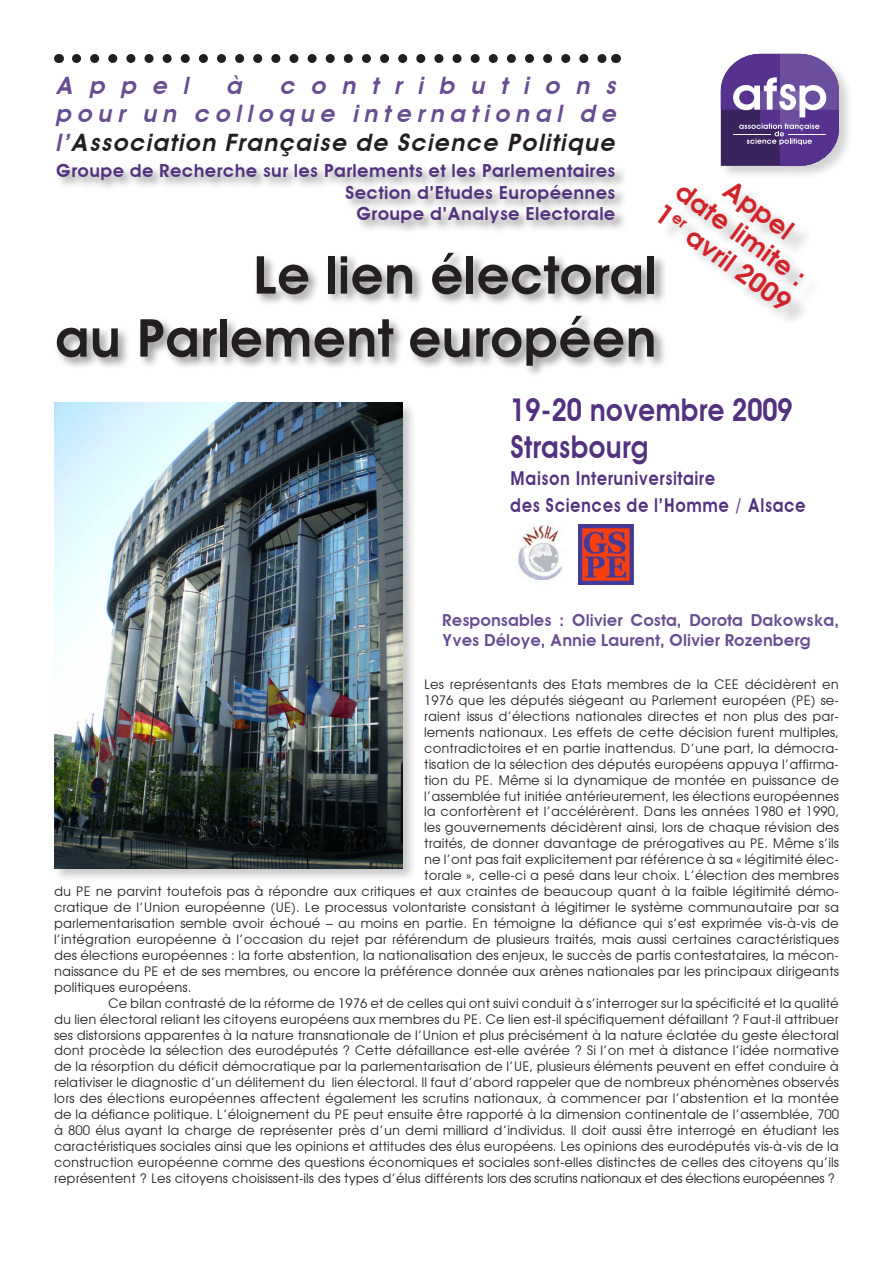
<style>
.page{position:relative;width:893px;height:1263px;background:#fff}
.page>*{position:absolute;margin:0;border:0;box-sizing:border-box;transform-origin:0 0}
.t1{font:600 52.5px "Avant Garde";color:#231f20}
.t2{font:600 31.35px "Avant Garde";color:#52317f;scale:.86 1}
.t3{font:600 27px "Avant Garde";color:#d1232a}
.t4{font:italic 600 24px "Avant Garde";color:#674e91}
.t5{font:italic 600 24px "Avant Garde";color:#231f20}
.t6{font:600 19.2px "Avant Garde";letter-spacing:.03em;color:#52317f;scale:.86 1}
.t7{font:600 18px "Avant Garde";letter-spacing:.02em;color:#52317f}
.t8{font:600 16.5px/19.8px "Avant Garde";color:#674e91}
.t9{font:13.35px/15.9px "Avant Garde";color:#231f20;text-align:justify}
.s1{color:#674e91}
</style>
<div class="page">
<div style="left:660px;top:186px;width:233px;height:270px;background:#231f20;opacity:.25"></div>
<div style="left:54px;top:250px;width:710px;height:164px;background:#231f20;opacity:.5"></div>
<div style="left:52px;top:401px;width:372px;height:503px;background:#231f20;opacity:.25"></div>
<img style="left:54px;top:403px;width:349px;height:465px">
<div style="left:719px;top:52px;width:141px;height:134px;background:#231f20;opacity:.2"></div>
<svg style="left:721px;top:54px;width:118px;height:112px"></svg>
<svg style="left:76px;top:54px;width:530px;height:9px"></svg>
<div style="left:54px;top:161px;width:607px;height:115px;background:#231f20;opacity:.5"></div>
<img style="left:518px;top:524px;width:44px;height:58px">
<img style="left:578px;top:524px;width:56px;height:61px">
<p class="t4" style="left:55px;top:71px;width:140px">Appel</p>
<p class="t4" style="left:226px;top:71px;width:23px">à</p>
<p class="t4" style="left:279px;top:71px;width:344px">contributions</p>
<p class="t4" style="left:55px;top:99px;width:567px">pour un colloque international de</p>
<p class="t5" style="left:55px;top:128px;width:566px"><span class="s1">l’</span>Association Française de Science Politique</p>
<p class="t7" style="left:56px;top:160px;width:561px">Groupe de Recherche sur les Parlements et les Parlementaires</p>
<p class="t7" style="left:345px;top:181px;width:272px">Section d’Etudes Européennes</p>
<p class="t7" style="left:356px;top:203px;width:261px">Groupe d’Analyse Electorale</p>
<p class="t3" style="left:736px;top:173px;width:81px;rotate:36deg">Appel</p>
<p class="t3" style="left:688px;top:175px;width:155px;rotate:36deg">date limite :</p>
<p class="t3" style="left:668px;top:198px;width:162px;rotate:36deg">1<sup>er</sup> avril 2009</p>
<p class="t1" style="left:254px;top:243px;width:405px">Le lien électoral</p>
<p class="t1" style="left:55px;top:306px;width:603px">au Parlement européen</p>
<p class="t2" style="left:510px;top:391px;width:330px">19-20 novembre 2009</p>
<p class="t2" style="left:510px;top:428px;width:162px">Strasbourg</p>
<p class="t6" style="left:510px;top:467px;width:240px">Maison Interuniversitaire</p>
<p class="t6" style="left:510px;top:494px;width:345px">des Sciences de l’Homme / Alsace</p>
<p class="t8" style="left:442px;top:611px;width:398px">Responsables : Olivier Costa, Dorota Dakowska,<br>Yves Déloye, Annie Laurent, Olivier Rozenberg</p>
<p class="t9" style="left:424px;top:676px;width:416px">Les représentants des Etats membres de la CEE décidèrent en</p>
<p class="t9" style="left:424px;top:692px;width:416px">1976 que les députés siégeant au Parlement européen (PE) se-</p>
<p class="t9" style="left:424px;top:708px;width:416px">raient issus d’élections nationales directes et non plus des par-</p>
<p class="t9" style="left:424px;top:724px;width:416px">lements nationaux. Les effets de cette décision furent multiples,</p>
<p class="t9" style="left:424px;top:740px;width:416px">contradictoires et en partie inattendus. D’une part, la démocra-</p>
<p class="t9" style="left:424px;top:756px;width:416px">tisation de la sélection des députés européens appuya l’affirma-</p>
<p class="t9" style="left:424px;top:772px;width:416px">tion du PE. Même si la dynamique de montée en puissance de</p>
<p class="t9" style="left:424px;top:788px;width:416px">l’assemblée fut initiée antérieurement, les élections européennes</p>
<p class="t9" style="left:424px;top:804px;width:416px">la confortèrent et l’accélérèrent. Dans les années 1980 et 1990,</p>
<p class="t9" style="left:424px;top:820px;width:416px">les gouvernements décidèrent ainsi, lors de chaque révision des</p>
<p class="t9" style="left:424px;top:835px;width:416px">traités, de donner davantage de prérogatives au PE. Même s’ils</p>
<p class="t9" style="left:424px;top:851px;width:416px">ne l’ont pas fait explicitement par référence à sa « légitimité élec-</p>
<p class="t9" style="left:424px;top:867px;width:416px">torale », celle-ci a pesé dans leur choix. L’élection des membres</p>
<p class="t9" style="left:54px;top:883px;width:786px">du PE ne parvint toutefois pas à répondre aux critiques et aux craintes de beaucoup quant à la faible légitimité démo-</p>
<p class="t9" style="left:54px;top:899px;width:787px">cratique de l’Union européenne (UE). Le processus volontariste consistant à légitimer le système communautaire par sa</p>
<p class="t9" style="left:54px;top:915px;width:786px">parlementarisation semble avoir échoué – au moins en partie. En témoigne la défiance qui s’est exprimée vis-à-vis de</p>
<p class="t9" style="left:54px;top:931px;width:786px">l’intégration européenne à l’occasion du rejet par référendum de plusieurs traités, mais aussi certaines caractéristiques</p>
<p class="t9" style="left:54px;top:947px;width:786px">des élections européennes : la forte abstention, la nationalisation des enjeux, le succès de partis contestataires, la mécon-</p>
<p class="t9" style="left:54px;top:963px;width:786px">naissance du PE et de ses membres, ou encore la préférence donnée aux arènes nationales par les principaux dirigeants</p>
<p class="t9" style="left:54px;top:979px;width:139px">politiques européens.</p>
<p class="t9" style="left:54px;top:995px;width:787px;text-indent:54px">Ce bilan contrasté de la réforme de 1976 et de celles qui ont suivi conduit à s’interroger sur la spécificité et la qualité du lien électoral reliant les citoyens européens aux membres du PE. Ce lien est-il spécifiquement défaillant ? Faut-il attribuer ses distorsions apparentes à la nature transnationale de l’Union et plus précisément à la nature éclatée du geste électoral dont procède la sélection des eurodéputés ? Cette défaillance est-elle avérée ? Si l’on met à distance l’idée normative de la résorption du déficit démocratique par la parlementarisation de l’UE, plusieurs éléments peuvent en effet conduire à relativiser le diagnostic d’un délitement du lien électoral. Il faut d’abord rappeler que de nombreux phénomènes observés lors des élections européennes affectent également les scrutins nationaux, à commencer par l’abstention et la montée de la défiance politique. L’éloignement du PE peut ensuite être rapporté à la dimension continentale de l’assemblée, 700 à 800 élus ayant la charge de représenter près d’un demi milliard d’individus. Il doit aussi être interrogé en étudiant les caractéristiques sociales ainsi que les opinions et attitudes des élus européens. Les opinions des eurodéputés vis-à-vis de la construction européenne comme des questions économiques et sociales sont-elles distinctes de celles des citoyens qu’ils représentent ? Les citoyens choisissent-ils des types d’élus différents lors des scrutins nationaux et des élections européennes ?</p>
</div>
